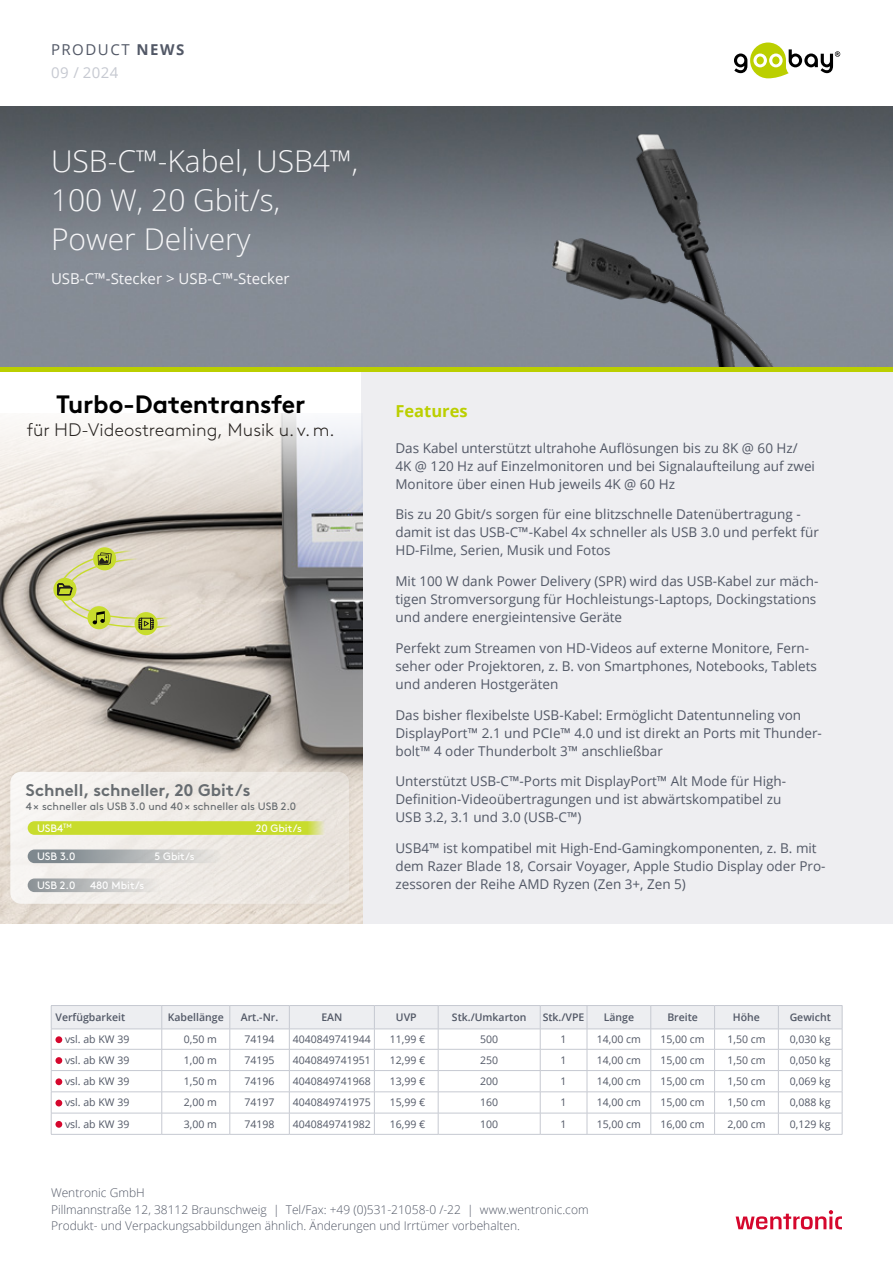
<style>
.page{position:relative;width:893px;height:1263px;background:#fff}
.page>*{position:absolute;margin:0;border:0;box-sizing:border-box;transform-origin:0 0}
.t1{font:300 30px/39px "Open Sans";color:#f6f6f8}
.t2{font:700 25.05px "Brown Std";letter-spacing:-.01em;color:#000}
.t3{font:300 18.15px "Brown LL";color:#282421}
.t4{font:700 16.8px "Brown Std";color:#676c70}
.t5{font:700 16.5px "Open Sans";color:#bbcf00}
.t6{font:15px "Open Sans";color:#f6f6f8}
.t7{font:15px/23px "Open Sans";letter-spacing:.1em;color:#525866}
.t8{font:13.5px/18px "Open Sans";color:#525866}
.t9{font:300 12px/16.5px "Open Sans";color:#525866}
.t10{font:10.65px "Brown Std";color:#676c70}
.t11{font:10.65px "Brown Std";color:#fff}
.t12{font:10.5px "Open Sans";color:#525866}
.t13{font:600 10.5px "Open Sans";color:#525866}
.s1{font-weight:700}
.s2{color:#c6c9d1}
</style>
<div class="page">
<img style="left:0;top:106px;width:893px;height:262px">
<div style="left:361px;top:370px;width:532px;height:553px;background:#eeeef1"></div>
<img style="left:0;top:413px;width:362px;height:510px">
<div style="left:135px;top:612px;width:23px;height:23px;background:#c8dc2d;border-radius:50%"></div>
<svg style="left:53px;top:578px;width:23px;height:23px"></svg>
<svg style="left:93px;top:547px;width:23px;height:23px"></svg>
<svg style="left:58px;top:549px;width:118px;height:81px;background:#d4d0ae"></svg>
<div style="left:0;top:760px;width:361px;height:156px;background:#000;opacity:.05"></div>
<div style="left:10px;top:772px;width:339px;height:132px;background:linear-gradient(to right,#f7f5f3,#e7e1da);border-radius:11px"></div>
<div style="left:28px;top:821px;width:305px;height:14px;background:#c8dc2d;border-radius:7px"></div>
<svg style="left:28px;top:849px;width:193px;height:14px;background:#aeb2b3"></svg>
<svg style="left:28px;top:878px;width:138px;height:14px;background:#c0c1c1"></svg>
<hr style="left:51px;top:1134px;width:111px;height:1px;background:#c6c9d1">
<hr style="left:162px;top:1134px;width:68px;height:1px;background:#c6c9d1">
<hr style="left:230px;top:1134px;width:59px;height:1px;background:#c6c9d1">
<hr style="left:289px;top:1134px;width:85px;height:1px;background:#c6c9d1">
<hr style="left:374px;top:1134px;width:64px;height:1px;background:#c6c9d1">
<hr style="left:438px;top:1134px;width:102px;height:1px;background:#c6c9d1">
<hr style="left:540px;top:1134px;width:47px;height:1px;background:#c6c9d1">
<hr style="left:778px;top:1134px;width:64px;height:1px;background:#c6c9d1">
<hr style="left:587px;top:1134px;width:64px;height:1px;background:#c6c9d1">
<hr style="left:651px;top:1134px;width:64px;height:1px;background:#c6c9d1">
<svg style="left:51px;top:1005px;width:792px;height:129px"></svg>
<hr style="left:715px;top:1134px;width:63px;height:1px;background:#c6c9d1">
<div style="left:55px;top:1036px;width:7px;height:7px;background:#d5072d;border-radius:50%"></div>
<div style="left:55px;top:1057px;width:7px;height:7px;background:#d5072d;border-radius:50%"></div>
<div style="left:55px;top:1078px;width:7px;height:7px;background:#d5072d;border-radius:50%"></div>
<div style="left:55px;top:1100px;width:7px;height:6px;background:#d5072d;border-radius:50%"></div>
<div style="left:55px;top:1121px;width:7px;height:7px;background:#d5072d;border-radius:50%"></div>
<img style="left:551px;top:133px;width:225px;height:234px">
<svg style="left:736px;top:1210px;width:106px;height:19px"></svg>
<svg style="left:734px;top:43px;width:106px;height:35px"></svg>
<hr style="left:0;top:368px;width:893px;height:4px;background:#bbcf00">
<p class="t7" style="left:51px;top:37px;width:135px">PRODUCT <span class="s1">NEWS<br></span><span class="s2">09 / 2024</span></p>
<h1 class="t1" style="left:51px;top:141px;width:309px">USB-C™-Kabel, USB4™,<br>100 W, 20 Gbit/s,<br>Power Delivery</h1>
<p class="t6" style="left:51px;top:268px;width:240px">USB-C™-Stecker &gt; USB-C™-Stecker</p>
<h2 class="t2" style="left:56px;top:389px;width:251px">Turbo-Datentransfer</h2>
<h3 class="t3" style="left:27px;top:417px;width:310px">für HD-Videostreaming, Musik u. v. m.</h3>
<p class="t4" style="left:26px;top:780px;width:226px">Schnell, schneller, 20 Gbit/s</p>
<p class="t10" style="left:26px;top:800px;width:272px">4× schneller als USB 3.0 und 40× schneller als USB 2.0</p>
<p class="t11" style="left:37px;top:822px;width:36px">USB4<sup>TM</sup></p>
<p class="t11" style="left:37px;top:850px;width:40px">USB 3.0</p>
<p class="t11" style="left:37px;top:879px;width:40px">USB 2.0</p>
<p class="t11" style="left:90px;top:879px;width:56px">480 Mbit/s</p>
<p class="t11" style="left:154px;top:850px;width:42px">5 Gbit/s</p>
<p class="t11" style="left:256px;top:822px;width:48px">20 Gbit/s</p>
<p class="t5" style="left:395px;top:399px;width:74px">Features</p>
<p class="t8" style="left:395px;top:438px;width:421px">Das Kabel unterstützt ultrahohe Auflösungen bis zu 8K @ 60 Hz/<br>4K @ 120 Hz auf Einzelmonitoren und bei Signalaufteilung auf zwei<br>Monitore über einen Hub jeweils 4K @ 60 Hz</p>
<p class="t8" style="left:395px;top:505px;width:425px">Bis zu 20 Gbit/s sorgen für eine blitzschnelle Datenübertragung - damit ist das USB-C™-Kabel 4x schneller als USB 3.0 und perfekt für<br>HD-Filme, Serien, Musik und Fotos</p>
<p class="t8" style="left:395px;top:572px;width:424px">Mit 100 W dank Power Delivery (SPR) wird das USB-Kabel zur mäch&shy;tigen Stromversorgung für Hochleistungs-Laptops, Dockingstations und andere energieintensive Geräte</p>
<p class="t8" style="left:395px;top:639px;width:423px">Perfekt zum Streamen von HD-Videos auf externe Monitore, Fern&shy;seher oder Projektoren, z. B. von Smartphones, Notebooks, Tablets und anderen Hostgeräten</p>
<p class="t8" style="left:395px;top:705px;width:428px">Das bisher flexibelste USB-Kabel: Ermöglicht Datentunneling von<br>DisplayPort™ 2.1 und PCIe™ 4.0 und ist direkt an Ports mit Thunder&shy;bolt™ 4 oder Thunderbolt 3™ anschließbar</p>
<p class="t8" style="left:395px;top:772px;width:392px">Unterstützt USB-C™-Ports mit DisplayPort™ Alt Mode für High-<br>Definition-Videoübertragungen und ist abwärtskompatibel zu<br>USB 3.2, 3.1 und 3.0 (USB-C™)</p>
<p class="t8" style="left:395px;top:839px;width:432px">USB4™ ist kompatibel mit High-End-Gamingkomponenten, z. B. mit dem Razer Blade 18, Corsair Voyager, Apple Studio Display oder Pro&shy;zessoren der Reihe AMD Ryzen (Zen 3+, Zen 5)</p>
<p class="t13" style="left:55px;top:1010px;width:71px">Verfügbarkeit</p>
<p class="t13" style="left:168px;top:1010px;width:57px">Kabellänge</p>
<p class="t13" style="left:241px;top:1010px;width:39px">Art.-Nr.</p>
<p class="t13" style="left:321px;top:1010px;width:23px">EAN</p>
<p class="t13" style="left:396px;top:1010px;width:22px">UVP</p>
<p class="t13" style="left:452px;top:1010px;width:76px">Stk./Umkarton</p>
<p class="t13" style="left:543px;top:1010px;width:43px">Stk./VPE</p>
<p class="t13" style="left:604px;top:1010px;width:32px">Länge</p>
<p class="t13" style="left:667px;top:1010px;width:32px">Breite</p>
<p class="t13" style="left:733px;top:1010px;width:29px">Höhe</p>
<p class="t13" style="left:790px;top:1010px;width:43px">Gewicht</p>
<p class="t12" style="left:65px;top:1032px;width:66px">vsl. ab KW 39</p>
<p class="t12" style="left:184px;top:1032px;width:35px">0,50 m</p>
<p class="t12" style="left:245px;top:1032px;width:32px">74194</p>
<p class="t12" style="left:293px;top:1032px;width:80px">4040849741944</p>
<p class="t12" style="left:390px;top:1032px;width:37px">11,99 €</p>
<p class="t12" style="left:480px;top:1032px;width:20px">500</p>
<p class="t12" style="left:561px;top:1032px;width:8px">1</p>
<p class="t12" style="left:597px;top:1032px;width:46px">14,00 cm</p>
<p class="t12" style="left:661px;top:1032px;width:46px">15,00 cm</p>
<p class="t12" style="left:727px;top:1032px;width:40px">1,50 cm</p>
<p class="t12" style="left:790px;top:1032px;width:42px">0,030 kg</p>
<p class="t12" style="left:65px;top:1053px;width:66px">vsl. ab KW 39</p>
<p class="t12" style="left:184px;top:1053px;width:35px">1,00 m</p>
<p class="t12" style="left:245px;top:1053px;width:32px">74195</p>
<p class="t12" style="left:293px;top:1053px;width:80px">4040849741951</p>
<p class="t12" style="left:390px;top:1053px;width:37px">12,99 €</p>
<p class="t12" style="left:480px;top:1053px;width:20px">250</p>
<p class="t12" style="left:561px;top:1053px;width:8px">1</p>
<p class="t12" style="left:597px;top:1053px;width:46px">14,00 cm</p>
<p class="t12" style="left:661px;top:1053px;width:46px">15,00 cm</p>
<p class="t12" style="left:727px;top:1053px;width:40px">1,50 cm</p>
<p class="t12" style="left:790px;top:1053px;width:42px">0,050 kg</p>
<p class="t12" style="left:65px;top:1074px;width:66px">vsl. ab KW 39</p>
<p class="t12" style="left:184px;top:1074px;width:35px">1,50 m</p>
<p class="t12" style="left:245px;top:1074px;width:32px">74196</p>
<p class="t12" style="left:293px;top:1074px;width:80px">4040849741968</p>
<p class="t12" style="left:390px;top:1074px;width:37px">13,99 €</p>
<p class="t12" style="left:480px;top:1074px;width:20px">200</p>
<p class="t12" style="left:561px;top:1074px;width:8px">1</p>
<p class="t12" style="left:597px;top:1074px;width:46px">14,00 cm</p>
<p class="t12" style="left:661px;top:1074px;width:46px">15,00 cm</p>
<p class="t12" style="left:727px;top:1074px;width:40px">1,50 cm</p>
<p class="t12" style="left:790px;top:1074px;width:42px">0,069 kg</p>
<p class="t12" style="left:65px;top:1095px;width:66px">vsl. ab KW 39</p>
<p class="t12" style="left:184px;top:1095px;width:35px">2,00 m</p>
<p class="t12" style="left:245px;top:1095px;width:32px">74197</p>
<p class="t12" style="left:293px;top:1095px;width:80px">4040849741975</p>
<p class="t12" style="left:390px;top:1095px;width:37px">15,99 €</p>
<p class="t12" style="left:480px;top:1095px;width:20px">160</p>
<p class="t12" style="left:561px;top:1095px;width:8px">1</p>
<p class="t12" style="left:597px;top:1095px;width:46px">14,00 cm</p>
<p class="t12" style="left:661px;top:1095px;width:46px">15,00 cm</p>
<p class="t12" style="left:727px;top:1095px;width:40px">1,50 cm</p>
<p class="t12" style="left:790px;top:1095px;width:42px">0,088 kg</p>
<p class="t12" style="left:65px;top:1117px;width:66px">vsl. ab KW 39</p>
<p class="t12" style="left:184px;top:1117px;width:35px">3,00 m</p>
<p class="t12" style="left:245px;top:1117px;width:32px">74198</p>
<p class="t12" style="left:293px;top:1117px;width:80px">4040849741982</p>
<p class="t12" style="left:390px;top:1117px;width:37px">16,99 €</p>
<p class="t12" style="left:480px;top:1117px;width:20px">100</p>
<p class="t12" style="left:561px;top:1117px;width:8px">1</p>
<p class="t12" style="left:597px;top:1117px;width:46px">15,00 cm</p>
<p class="t12" style="left:661px;top:1117px;width:46px">16,00 cm</p>
<p class="t12" style="left:727px;top:1117px;width:40px">2,00 cm</p>
<p class="t12" style="left:790px;top:1117px;width:42px">0,129 kg</p>
<p class="t9" style="left:51px;top:1184px;width:539px">Wentronic GmbH<br>Pillmannstraße 12, 38112 Braunschweig | Tel/Fax: +49 (0)531-21058-0 /-22 | www.wentronic.com<br>Produkt- und Verpackungsabbildungen ähnlich. Änderungen und Irrtümer vorbehalten.</p>
</div>
